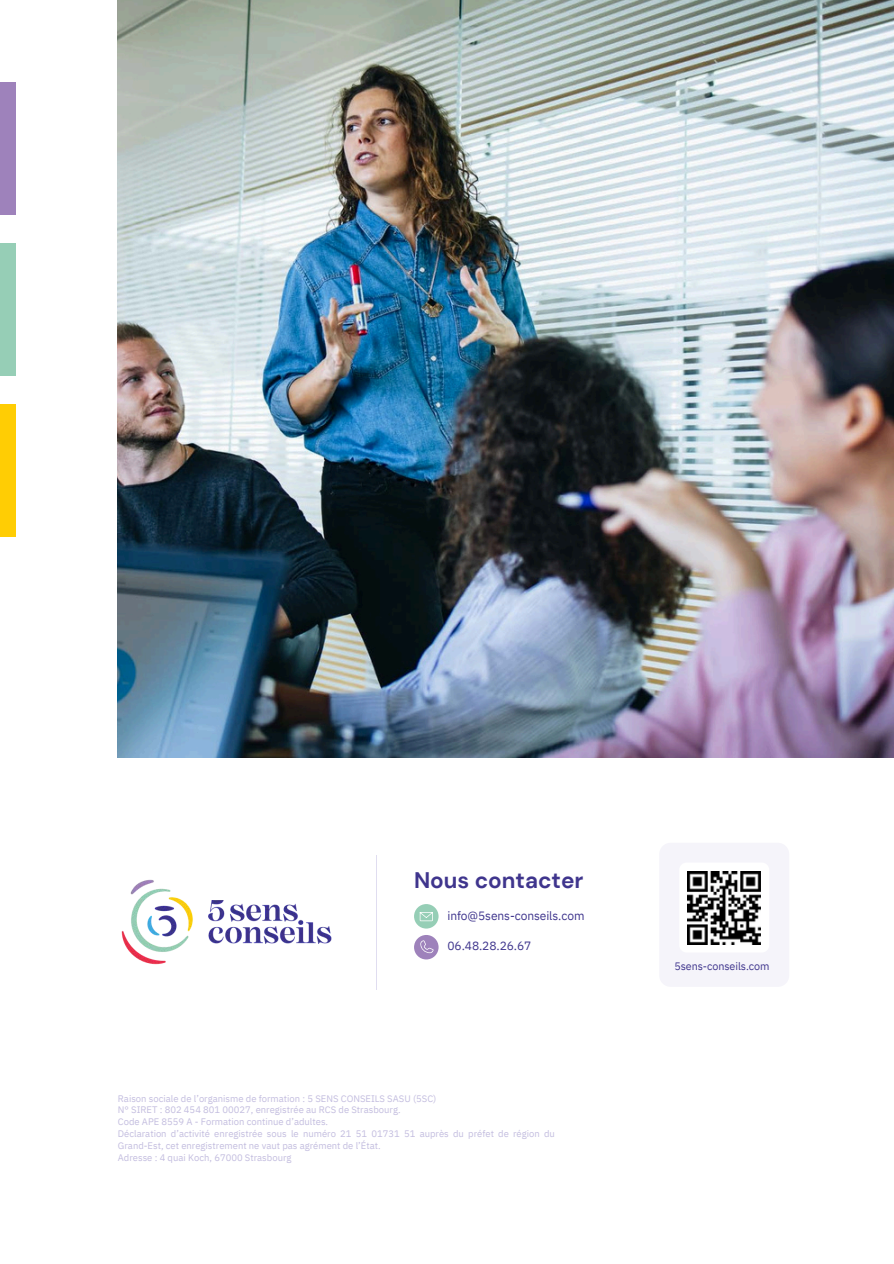
<style>
.page{position:relative;width:894px;height:1264px;background:#fff}
.page>*{position:absolute;margin:0;border:0;box-sizing:border-box;transform-origin:0 0}
.t1{font:700 22.5px "DM Sans";color:#3f358d}
.t2{font:12px "IBM Plex Sans";letter-spacing:-.005em;color:#3f358d}
.t3{font:10.8px "IBM Plex Sans";letter-spacing:-.005em;color:#3f358d}
.t4{font:9.45px/11.9px "IBM Plex Sans";color:#c3bddf}
</style>
<div class="page">
<img style="left:118px;top:0;width:775px;height:757px">
<div style="left:0;top:82px;width:16px;height:133px;background:#9e82bb"></div>
<div style="left:0;top:243px;width:16px;height:133px;background:#96ceb6"></div>
<div style="left:0;top:404px;width:16px;height:132px;background:#ffcd04"></div>
<img style="left:121px;top:879px;width:211px;height:86px">
<hr style="left:376px;top:854px;width:1px;height:135px;background:#e0ddf0">
<div style="left:414px;top:904px;width:24px;height:24px;background:#96ceb6;border-radius:50%"></div>
<div style="left:414px;top:935px;width:24px;height:24px;background:#9e82bb;border-radius:50%"></div>
<svg style="left:419px;top:912px;width:14px;height:9px"></svg>
<svg style="left:420px;top:940px;width:13px;height:13px"></svg>
<div style="left:659px;top:842px;width:130px;height:144px;background:#f5f4fa;border-radius:11px"></div>
<div style="left:679px;top:862px;width:90px;height:90px;background:#fff;border-radius:7px"></div>
<img style="left:687px;top:871px;width:73px;height:73px">
<h1 class="t1" style="left:414px;top:866px;width:171px">Nous contacter</h1>
<p class="t2" style="left:447px;top:906px;width:138px">info@5sens-conseils.com</p>
<p class="t2" style="left:447px;top:936px;width:85px">06.48.28.26.67</p>
<p class="t4" style="left:118px;top:1091px;width:438px">Raison sociale de l’organisme de formation : 5 SENS CONSEILS SASU (5SC)<br>N° SIRET : 802 454 801 00027, enregistrée au RCS de Strasbourg.<br>Code APE 8559 A - Formation continue d’adultes.<br>Déclaration d’activité enregistrée sous le numéro 21 51 01731 51 auprès du préfet de région du Grand-Est, cet enregistrement ne vaut pas agrément de l’État.<br>Adresse : 4 quai Koch, 67000 Strasbourg</p>
<p class="t3" style="left:674px;top:957px;width:97px">5sens-conseils.com</p>
</div>
